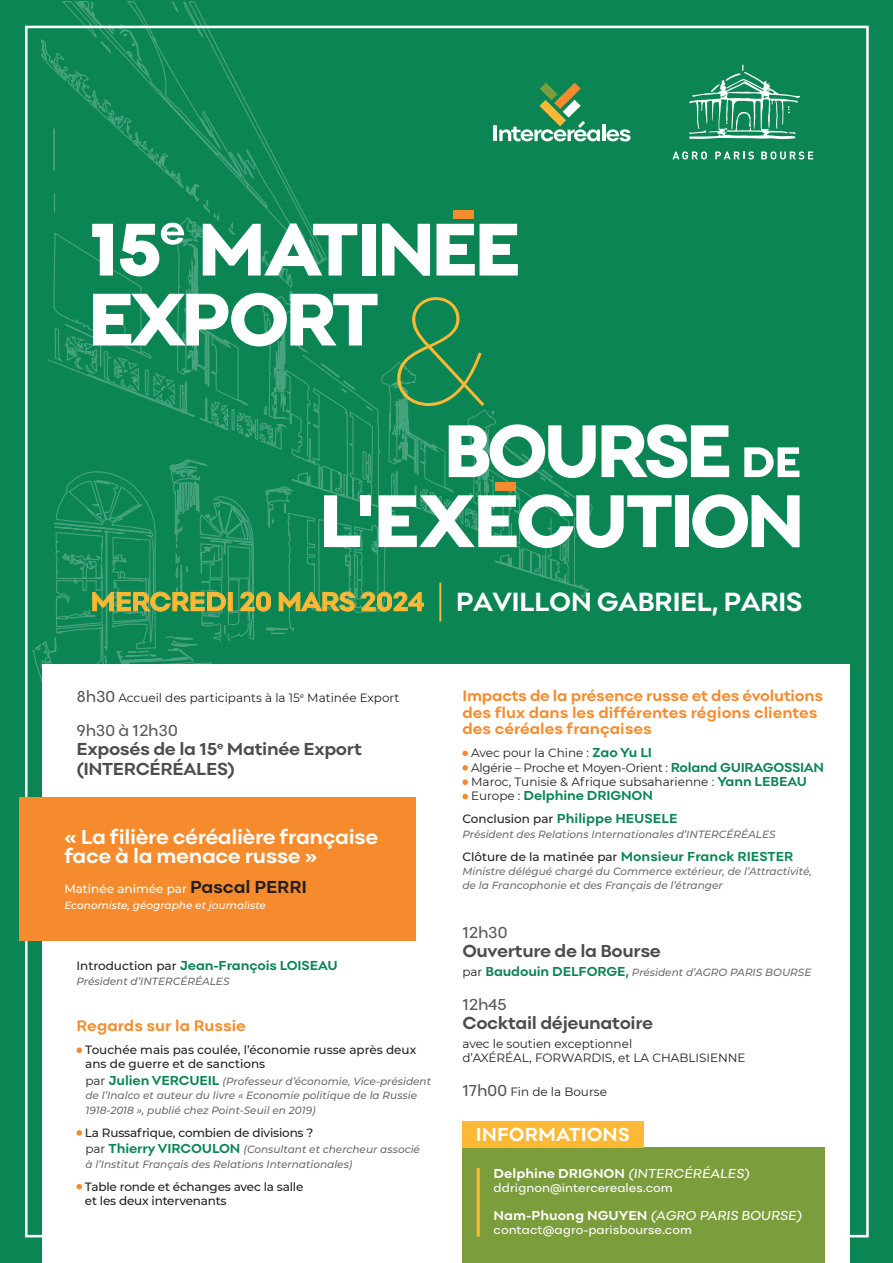
<style>
.page{position:relative;width:893px;height:1263px;background:#0b8554}
.page>*{position:absolute;margin:0;border:0;box-sizing:border-box;transform-origin:0 0}
.t1{font:100 150.75px "Gotham";color:#fdb935}
.t2{font:700 27.3px "Point";letter-spacing:-.025em;color:#fff}
.t3{font:700 21px/19.5px "Point";letter-spacing:-.02em;color:#fff}
.t4{font:700 19.5px "Point";color:#fff}
.t5{font:700 18px/19.5px "Point";letter-spacing:-.02em;color:#4b4c4d}
.t6{font:16.5px "Point";letter-spacing:-.02em;color:#57585a}
.t7{font:700 15.75px/16.5px "Point";color:#f58b2c}
.t8{font:700 13.5px/23px "Point";letter-spacing:-.01em;color:#0b8554}
.t9{font:13.5px "Point";color:#fff}
.t10{font:700 13.5px "Point";color:#fff}
.t11{font:12.45px "Point";color:#fff}
.t12{font:12px/14.4px "Montserrat";color:#231f20}
.t13{font:500 12px/14.4px "Montserrat";letter-spacing:-.01em;color:#231f20}
.t14{font:500 12px "Montserrat";color:#fff}
.t15{font:italic 500 10.5px/14.4px "Montserrat";color:#6c6d70}
.t16{font:italic 500 10.5px "Montserrat";color:#fff}
.s1{color:#fdb935}
.s2{font-family:"Point";font-size:16.5px;color:#57585a}
.s3{font-family:"Point";font-weight:700;font-size:18px;color:#231f20}
.s4{font-family:"Montserrat";font-weight:500;font-size:12px;color:#231f20}
.s5{font-weight:400;font-style:normal;font-size:12px;color:#231f20}
.s6{font-family:"Point";font-weight:700;font-style:normal;font-size:13.5px;color:#0b8554}
.s7{font-family:"Point";font-weight:700;font-size:13.5px;color:#0b8554}
.s8{font-family:"Montserrat";font-weight:400;font-size:12px;color:#231f20}
.s9{font-weight:400}
.s10{font-weight:700}
</style>
<div class="page">
<svg style="left:32px;top:1px;width:364px;height:681px"></svg>
<svg style="left:380px;top:173px;width:210px;height:491px"></svg>
<div style="left:43px;top:664px;width:807px;height:599px;background:#fff"></div>
<svg style="left:120px;top:223px;width:64px;height:53px"></svg>
<svg style="left:203px;top:223px;width:154px;height:52px"></svg>
<div style="left:363px;top:224px;width:13px;height:51px;background:#fff"></div>
<svg style="left:382px;top:224px;width:48px;height:52px"></svg>
<svg style="left:436px;top:224px;width:82px;height:51px"></svg>
<svg style="left:93px;top:293px;width:285px;height:53px"></svg>
<svg style="left:92px;top:224px;width:21px;height:51px"></svg>
<div style="left:453px;top:211px;width:21px;height:8px;background:#f58b2c"></div>
<svg style="left:449px;top:424px;width:147px;height:54px"></svg>
<svg style="left:602px;top:424px;width:127px;height:54px"></svg>
<svg style="left:324px;top:495px;width:36px;height:52px"></svg>
<svg style="left:378px;top:494px;width:294px;height:54px"></svg>
<div style="left:676px;top:495px;width:13px;height:52px;background:#fff"></div>
<svg style="left:692px;top:494px;width:108px;height:54px"></svg>
<svg style="left:744px;top:447px;width:55px;height:30px"></svg>
<div style="left:495px;top:482px;width:21px;height:9px;background:#f58b2c"></div>
<div style="left:361px;top:495px;width:10px;height:21px;background:#fff"></div>
<hr style="left:439px;top:583px;width:2px;height:38px;background:#fdb935">
<svg style="left:92px;top:591px;width:134px;height:21px"></svg>
<div style="left:228px;top:592px;width:5px;height:19px;border:1px solid #fdb935"></div>
<svg style="left:240px;top:591px;width:31px;height:21px"></svg>
<svg style="left:278px;top:591px;width:77px;height:21px"></svg>
<svg style="left:361px;top:591px;width:63px;height:21px"></svg>
<svg style="left:672px;top:151px;width:35px;height:8px"></svg>
<svg style="left:715px;top:151px;width:39px;height:8px"></svg>
<svg style="left:761px;top:151px;width:52px;height:8px"></svg>
<svg style="left:689px;top:65px;width:111px;height:74px"></svg>
<hr style="left:494px;top:125px;width:3px;height:16px;background:#fff">
<svg style="left:499px;top:83px;width:101px;height:58px"></svg>
<hr style="left:602px;top:124px;width:3px;height:17px;background:#fff">
<svg style="left:606px;top:129px;width:24px;height:12px"></svg>
<svg style="left:462px;top:751px;width:6px;height:5px"></svg>
<svg style="left:462px;top:765px;width:6px;height:5px"></svg>
<svg style="left:462px;top:779px;width:6px;height:6px"></svg>
<svg style="left:462px;top:794px;width:6px;height:5px"></svg>
<svg style="left:77px;top:1047px;width:5px;height:6px"></svg>
<svg style="left:77px;top:1130px;width:5px;height:6px"></svg>
<svg style="left:77px;top:1184px;width:5px;height:5px"></svg>
<div style="left:19px;top:797px;width:396px;height:144px;background:#f58b2c"></div>
<div style="left:462px;top:1147px;width:363px;height:116px;background:#7c9d3c"></div>
<div style="left:462px;top:1121px;width:182px;height:26px;background:#fdb935"></div>
<hr style="left:477px;top:1168px;width:3px;height:69px;background:#fdb935">
<h1 class="t1" style="left:389px;top:259px;width:102px">&amp;</h1>
<h2 class="t2" style="left:91px;top:585px;width:713px"><span class="s1">MERCREDI 20 MARS 2024</span> PAVILLON GABRIEL, PARIS</h2>
<p class="t12" style="left:77px;top:690px;width:324px"><span class="s2">8h30</span> Accueil des participants à la 15<sup>e</sup> Matinée Export</p>
<h3 class="t6" style="left:77px;top:720px;width:103px">9h30 à 12h30</h3>
<h3 class="t5" style="left:77px;top:739px;width:287px">Exposés de la 15<sup>e</sup> Matinée Export (INTERCÉRÉALES)</h3>
<h3 class="t3" style="left:64px;top:827px;width:315px">« La filière céréalière française face à la menace russe »</h3>
<p class="t14" style="left:64px;top:880px;width:244px">Matinée animée par <span class="s3">Pascal PERRI</span></p>
<p class="t16" style="left:64px;top:898px;width:203px">Economiste, géographe et journaliste</p>
<p class="t8" style="left:77px;top:954px;width:263px"><span class="s4">Introduction par</span> Jean-François LOISEAU</p>
<p class="t15" style="left:77px;top:973px;width:154px">Président d’INTERCÉRÉALES</p>
<h3 class="t7" style="left:77px;top:1017px;width:171px">Regards sur la Russie</h3>
<p class="t13" style="left:85px;top:1042px;width:333px">Touchée mais pas coulée, l’économie russe après deux ans de guerre et de sanctions</p>
<p class="t15" style="left:85px;top:1074px;width:347px"><span class="s5">par</span> <span class="s6">Julien VERCUEIL</span> (Professeur d’économie, Vice-président de l’Inalco et auteur du livre « Economie politique de la Russie<br>1918-2018 », publié chez Point-Seuil en 2019)</p>
<p class="t13" style="left:85px;top:1125px;width:230px">La Russafrique, combien de divisions ?</p>
<p class="t15" style="left:85px;top:1142px;width:336px"><span class="s5">par</span> <span class="s6">Thierry VIRCOULON</span> (Consultant et chercheur associé à l’Institut Français des Relations Internationales)</p>
<p class="t13" style="left:85px;top:1178px;width:220px">Table ronde et échanges avec la salle et les deux intervenants</p>
<h3 class="t7" style="left:462px;top:688px;width:362px">Impacts de la présence russe et des évolutions des flux dans les différentes régions clientes des céréales françaises</h3>
<p class="t12" style="left:471px;top:745px;width:354px">Avec pour la Chine : <span class="s7">Zao Yu LI<br></span>Algérie – Proche et Moyen-Orient : <span class="s7">Roland GUIRAGOSSIAN<br></span>Maroc, Tunisie &amp; Afrique subsaharienne : <span class="s7">Yann LEBEAU</span></p>
<p class="t8" style="left:462px;top:784px;width:217px;text-indent:9px"><span class="s8">Europe :</span> Delphine DRIGNON<br><span class="s4">Conclusion par</span> Philippe HEUSELE</p>
<p class="t15" style="left:462px;top:826px;width:315px">Président des Relations Internationales d’INTERCÉRÉALES</p>
<p class="t13" style="left:462px;top:849px;width:333px">Clôture de la matinée par <span class="s7">Monsieur Franck RIESTER</span></p>
<p class="t15" style="left:462px;top:864px;width:351px">Ministre délégué chargé du Commerce extérieur, de l’Attractivité, de la Francophonie et des Français de l’étranger</p>
<h3 class="t6" style="left:462px;top:922px;width:47px">12h30</h3>
<h3 class="t5" style="left:462px;top:941px;width:200px">Ouverture de la Bourse</h3>
<p class="t15" style="left:462px;top:964px;width:351px"><span class="s5">par</span> <span class="s6">Baudouin DELFORGE,</span> Président d’AGRO PARIS BOURSE</p>
<h3 class="t6" style="left:462px;top:994px;width:46px">12h45</h3>
<h3 class="t5" style="left:462px;top:1013px;width:192px">Cocktail déjeunatoire</h3>
<p class="t12" style="left:462px;top:1036px;width:285px">avec le soutien exceptionnel<br>d’AXÉRÉAL, FORWARDIS, et LA CHABLISIENNE</p>
<p class="t12" style="left:462px;top:1084px;width:146px"><span class="s2">17h00</span> Fin de la Bourse</p>
<h3 class="t4" style="left:476px;top:1122px;width:155px">INFORMATIONS</h3>
<p class="t10" style="left:494px;top:1165px;width:259px">Delphine DRIGNON <span class="s9">(INTERCÉRÉALES)</span></p>
<p class="t11" style="left:494px;top:1180px;width:181px">ddrignon@intercereales.com</p>
<p class="t9" style="left:494px;top:1207px;width:311px"><span class="s10">Nam-Phuong NGUYEN</span> (AGRO PARIS BOURSE)</p>
<p class="t11" style="left:494px;top:1222px;width:200px">contact@agro-parisbourse.com</p>
</div>
